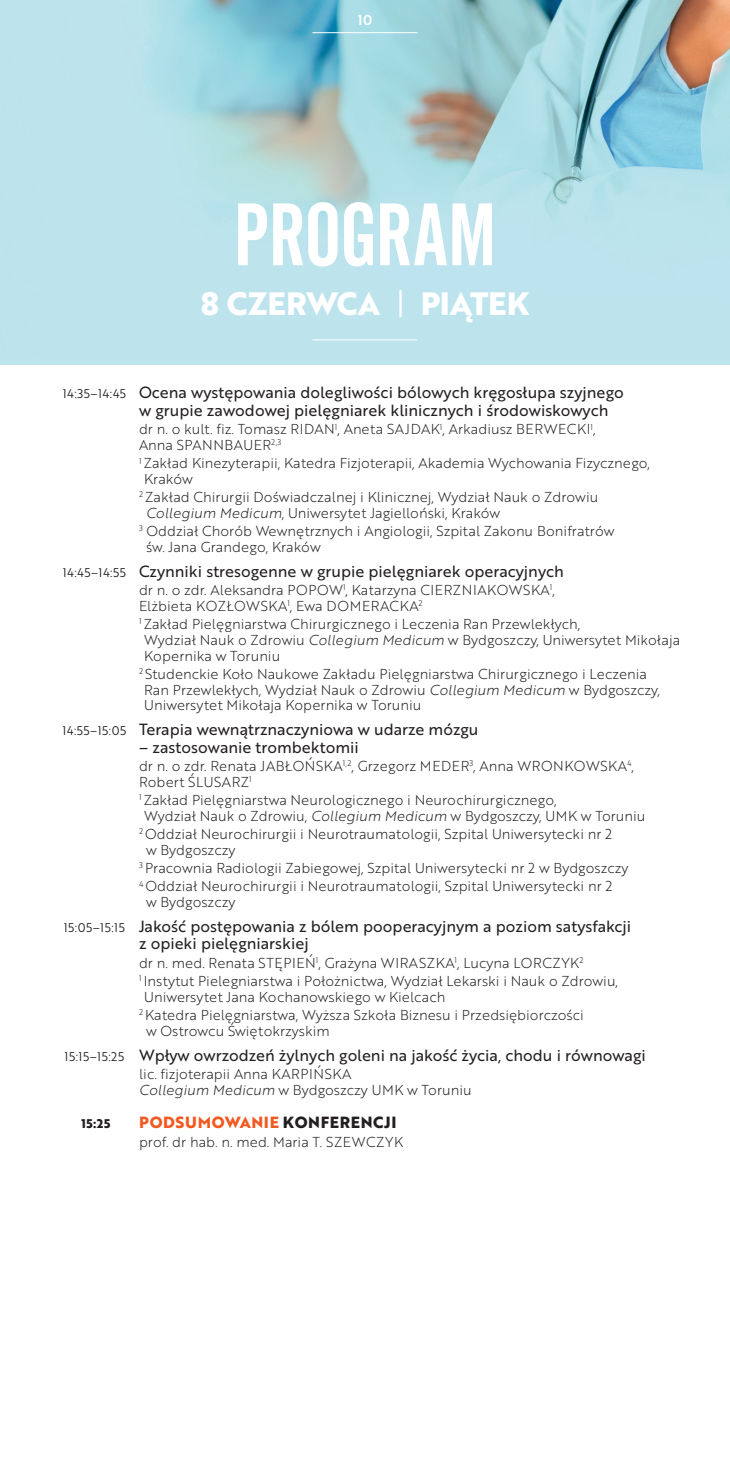
<style>
.page{position:relative;width:730px;height:1459px;background:#fff}
.page>*{position:absolute;margin:0;border:0;box-sizing:border-box;transform-origin:0 0}
.t1{font:87.5px "Alternate Gothic No 2 EU Normal";letter-spacing:-.005em;color:#fff}
.t2{font:700 31.5px "Brother 1816 Extra";letter-spacing:-.005em;color:#fff}
._4_wyklad{font:15.75px/17.5px "Brother 1816 Regular";color:#231f20}
._5_sesja{font:700 15.75px "Brother 1816 Extra";letter-spacing:.04em;color:#f15921}
._6_wykladowca{font:14px/15.8px "Brother 1816 Light";color:#231f20}
._6_wykladowca-2{font:14px/15.8px "Brother 1816 Light";letter-spacing:.035em;color:#231f20}
._6_wykladowca-3{font:14px "Brother 1816 Light";letter-spacing:.03em;color:#231f20}
.t3{font:14px "Brother 1816 Medium";color:#fff}
._5_sesja-2{font:700 12.25px "Brother 1816 Extra";color:#231f20}
.s1{font-family:"Brother 1816 Book";font-weight:400}
.s2{font-family:"Brother 1816 Book";font-size:12.25px}
.s3{font-family:"Brother 1816 Light Italic"}
.s4{color:#231f20}
</style>
<div class="page">
<hr style="left:729px;top:0;width:1px;height:365px;background:#bde4ed">
<div style="left:0;top:0;width:729px;height:365px;background:#bde4ed"></div>
<img style="left:152px;top:0;width:577px;height:341px">
<hr style="left:312px;top:32px;width:105px;height:1px;background:#fff">
<hr style="left:312px;top:339px;width:105px;height:1px;background:#fff">
<p class="t3" style="left:357px;top:9px;width:16px">10</p>
<p class="t1" style="left:233px;top:186px;width:265px">PROGRAM</p>
<p class="t2" style="left:201px;top:279px;width:330px">8 CZERWCA <span class="s1">|</span> PIĄTEK</p>
<p class="_4_wyklad" style="left:139px;top:383px;width:486px;text-indent:-76px"><span class="s2">14:35–14:45</span> Ocena występowania dolegliwości bólowych kręgosłupa szyjnego w grupie zawodowej pielęgniarek klinicznych i środowiskowych</p>
<p class="_6_wykladowca" style="left:139px;top:421px;width:458px">dr n. o kult. fiz. Tomasz RIDAN<sup>1</sup>, Aneta SAJDAK<sup>1</sup>, Arkadiusz BERWECKI<sup>1</sup>,<br>Anna SPANNBAUER<sup>2,3</sup></p>
<p class="_6_wykladowca" style="left:144px;top:455px;width:507px;text-indent:-5px"><sup>1</sup> Zakład Kinezyterapii, Katedra Fizjoterapii, Akademia Wychowania Fizycznego,<br>Kraków</p>
<p class="_6_wykladowca" style="left:146px;top:488px;width:453px;text-indent:-7px"><sup>2</sup> Zakład Chirurgii Doświadczalnej i Klinicznej, Wydział Nauk o Zdrowiu<br><span class="s3">Collegium Medicum</span>, Uniwersytet Jagielloński, Kraków</p>
<p class="_6_wykladowca" style="left:146px;top:522px;width:469px;text-indent:-7px"><sup>3</sup> Oddział Chorób Wewnętrznych i Angiologii, Szpital Zakonu Bonifratrów św. Jana Grandego, Kraków</p>
<p class="_4_wyklad" style="left:63px;top:562px;width:502px"><span class="s2">14:45–14:55</span> Czynniki stresogenne w grupie pielęgniarek operacyjnych</p>
<p class="_6_wykladowca-2" style="left:139px;top:581px;width:417px">dr n. o zdr. Aleksandra POPOW<sup>1</sup>, Katarzyna CIERZNIAKOWSKA<sup>1</sup>,<br>Elżbieta KOZŁOWSKA<sup>1</sup>, Ewa DOMERACKA<sup>2</sup></p>
<p class="_6_wykladowca" style="left:144px;top:615px;width:537px;text-indent:-5px"><sup>1</sup> Zakład Pielęgniarstwa Chirurgicznego i Leczenia Ran Przewlekłych,<br>Wydział Nauk o Zdrowiu <span class="s3">Collegium Medicum</span> w Bydgoszczy, Uniwersytet Mikołaja<br>Kopernika w Toruniu</p>
<p class="_6_wykladowca" style="left:144px;top:665px;width:517px;text-indent:-5px"><sup>2</sup> Studenckie Koło Naukowe Zakładu Pielęgniarstwa Chirurgicznego i Leczenia<br>Ran Przewlekłych, Wydział Nauk o Zdrowiu <span class="s3">Collegium Medicum</span> w Bydgoszczy,<br>Uniwersytet Mikołaja Kopernika w Toruniu</p>
<p class="_4_wyklad" style="left:62px;top:720px;width:417px"><span class="s2">14:55–15:05</span> Terapia wewnątrznaczyniowa w udarze mózgu</p>
<p class="_4_wyklad" style="left:139px;top:737px;width:221px">– zastosowanie trombektomii</p>
<p class="_6_wykladowca-2" style="left:139px;top:757px;width:496px">dr n. o zdr. Renata JABŁOŃSKA<sup>1,2</sup>, Grzegorz MEDER<sup>3</sup>, Anna WRONKOWSKA<sup>4</sup>,<br>Robert ŚLUSARZ<sup>1</sup></p>
<p class="_6_wykladowca" style="left:144px;top:791px;width:502px;text-indent:-5px"><sup>1</sup> Zakład Pielęgniarstwa Neurologicznego i Neurochirurgicznego,<br>Wydział Nauk o Zdrowiu, <span class="s3">Collegium Medicum</span> w Bydgoszczy, UMK w Toruniu</p>
<p class="_6_wykladowca" style="left:146px;top:825px;width:467px;text-indent:-7px"><sup>2</sup> Oddział Neurochirurgii i Neurotraumatologii, Szpital Uniwersytecki nr 2 w Bydgoszczy</p>
<p class="_6_wykladowca" style="left:139px;top:859px;width:490px"><sup>3</sup> Pracownia Radiologii Zabiegowej, Szpital Uniwersytecki nr 2 w Bydgoszczy</p>
<p class="_6_wykladowca" style="left:146px;top:877px;width:468px;text-indent:-7px"><sup>4</sup> Oddział Neurochirurgii i Neurotraumatologii, Szpital Uniwersytecki nr 2 w Bydgoszczy</p>
<p class="_4_wyklad" style="left:139px;top:917px;width:493px;text-indent:-75px"><span class="s2">15:05–15:15</span> Jakość postępowania z bólem pooperacyjnym a poziom satysfakcji z opieki pielęgniarskiej</p>
<p class="_6_wykladowca-3" style="left:139px;top:952px;width:445px">dr n. med. Renata STĘPIEŃ<sup>1</sup>, Grażyna WIRASZKA<sup>1</sup>, Lucyna LORCZYK<sup>2</sup></p>
<p class="_6_wykladowca" style="left:144px;top:972px;width:475px;text-indent:-5px"><sup>1</sup> Instytut Pielegniarstwa i Położnictwa, Wydział Lekarski i Nauk o Zdrowiu,<br>Uniwersytet Jana Kochanowskiego w Kielcach</p>
<p class="_6_wykladowca" style="left:146px;top:1006px;width:439px;text-indent:-7px"><sup>2</sup> Katedra Pielęgniarstwa, Wyższa Szkoła Biznesu i Przedsiębiorczości w Ostrowcu Świętokrzyskim</p>
<p class="_4_wyklad" style="left:64px;top:1045px;width:582px"><span class="s2">15:15–15:25</span> Wpływ owrzodzeń żylnych goleni na jakość życia, chodu i równowagi</p>
<p class="_6_wykladowca" style="left:139px;top:1065px;width:334px">lic. fizjoterapii Anna KARPIŃSKA<br><span class="s3">Collegium Medicum</span> w Bydgoszczy UMK w Toruniu</p>
<p class="_5_sesja-2" style="left:81px;top:1114px;width:30px">15:25</p>
<p class="_5_sesja" style="left:139px;top:1110px;width:259px">PODSUMOWANIE <span class="s4">KONFERENCJI</span></p>
<p class="_6_wykladowca" style="left:139px;top:1133px;width:265px">prof. dr hab. n. med. Maria T. SZEWCZYK</p>
</div>
